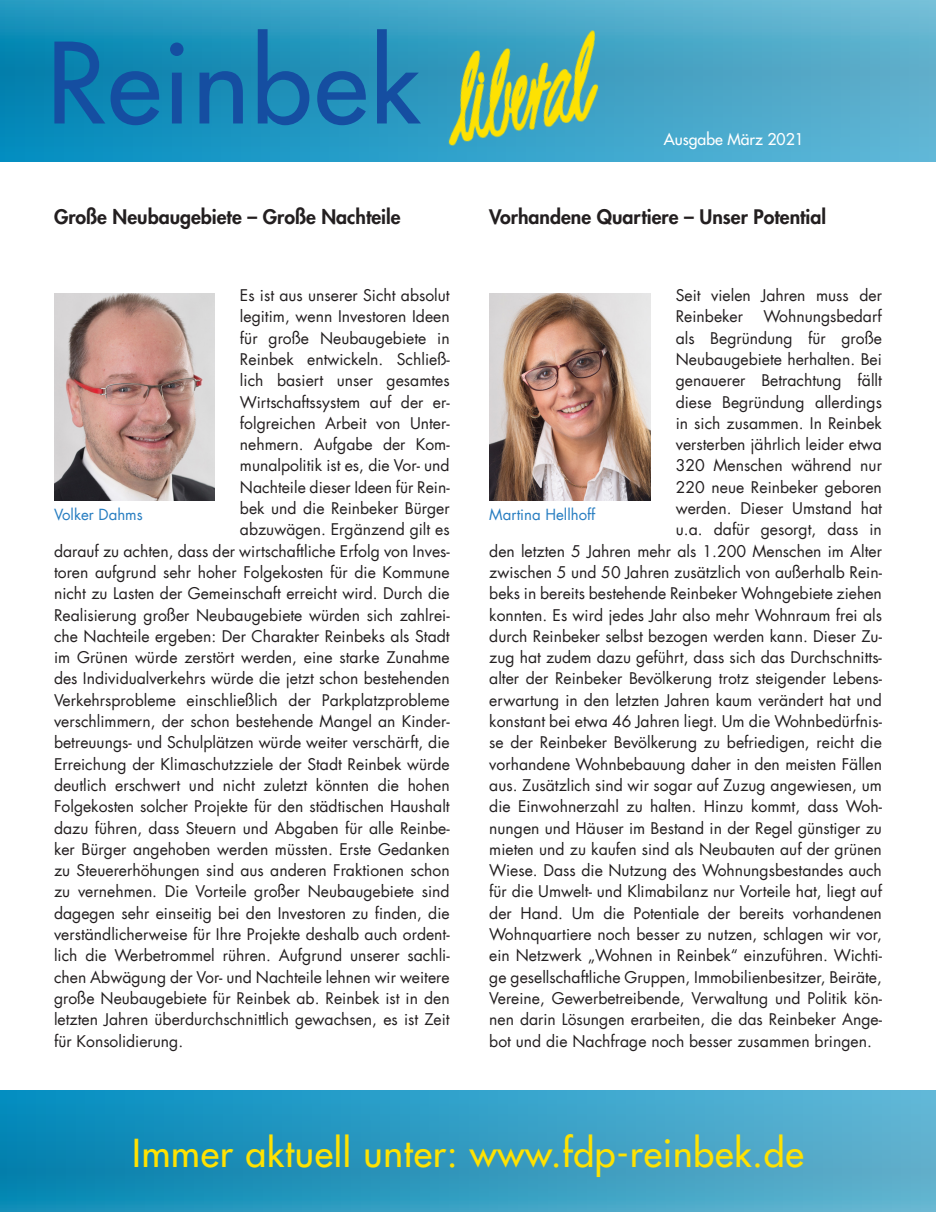
<style>
.page{position:relative;width:936px;height:1212px;background:#fff}
.page>*{position:absolute;margin:0;border:0;box-sizing:border-box;transform-origin:0 0}
.t1{font:108.6px "Futura";letter-spacing:.02em;color:#154ea1}
.t2{font:37.5px "Futura";letter-spacing:.02em;color:#ffe201}
.t3{font:800 19.5px "Futura Std";color:#231f20}
.t4{font:15.75px/21.3px "Futura LT";color:#231f20}
.t5{font:15.75px "Futura";color:#fff}
.t6{font:15px "Futura LT";color:#277dc1}
</style>
<div class="page">
<svg style="left:0;top:1091px;width:935px;height:121px;background:#339cc2"></svg>
<svg style="left:0;top:0;width:935px;height:162px;background:#359ec3"></svg>
<img style="left:428px;top:22px;width:192px;height:130px">
<img style="left:54px;top:293px;width:160px;height:208px">
<img style="left:489px;top:293px;width:161px;height:208px">
<h1 class="t1" style="left:47px;top:15px;width:375px">Reinbek</h1>
<p class="t3" style="left:54px;top:205px;width:348px">Große Neubaugebiete – Große Nachteile</p>
<p class="t5" style="left:663px;top:130px;width:142px">Ausgabe März 2021</p>
<p class="t3" style="left:489px;top:205px;width:338px">Vorhandene Quartiere – Unser Potential</p>
<p class="t4" style="left:240px;top:285px;width:211px">Es ist aus unserer Sicht absolut</p>
<p class="t4" style="left:240px;top:306px;width:211px">legitim, wenn Investoren Ideen</p>
<p class="t4" style="left:240px;top:327px;width:211px">für große Neubaugebiete in</p>
<p class="t4" style="left:240px;top:349px;width:211px">Reinbek entwickeln. Schließ-</p>
<p class="t4" style="left:240px;top:370px;width:211px">lich basiert unser gesamtes</p>
<p class="t4" style="left:240px;top:391px;width:211px">Wirtschaftssystem auf der er-</p>
<p class="t4" style="left:240px;top:413px;width:211px">folgreichen Arbeit von Unter-</p>
<p class="t4" style="left:240px;top:434px;width:211px">nehmern. Aufgabe der Kom-</p>
<p class="t4" style="left:240px;top:455px;width:211px">munalpolitik ist es, die Vor- und</p>
<p class="t4" style="left:240px;top:476px;width:211px">Nachteile dieser Ideen für Rein-</p>
<p class="t4" style="left:240px;top:498px;width:211px">bek und die Reinbeker Bürger</p>
<p class="t4" style="left:240px;top:519px;width:211px">abzuwägen. Ergänzend gilt es</p>
<p class="t4" style="left:54px;top:540px;width:397px">darauf zu achten, dass der wirtschaftliche Erfolg von Inves-</p>
<p class="t4" style="left:54px;top:562px;width:397px">toren aufgrund sehr hoher Folgekosten für die Kommune</p>
<p class="t4" style="left:54px;top:583px;width:397px">nicht zu Lasten der Gemeinschaft erreicht wird. Durch die</p>
<p class="t4" style="left:54px;top:604px;width:397px">Realisierung großer Neubaugebiete würden sich zahlrei-</p>
<p class="t4" style="left:54px;top:625px;width:397px">che Nachteile ergeben: Der Charakter Reinbeks als Stadt</p>
<p class="t4" style="left:54px;top:647px;width:397px">im Grünen würde zerstört werden, eine starke Zunahme</p>
<p class="t4" style="left:54px;top:668px;width:397px">des Individualverkehrs würde die jetzt schon bestehenden</p>
<p class="t4" style="left:54px;top:689px;width:397px">Verkehrsprobleme einschließlich der Parkplatzprobleme</p>
<p class="t4" style="left:54px;top:711px;width:397px">verschlimmern, der schon bestehende Mangel an Kinder-</p>
<p class="t4" style="left:54px;top:732px;width:397px">betreuungs- und Schulplätzen würde weiter verschärft, die</p>
<p class="t4" style="left:54px;top:753px;width:397px">Erreichung der Klimaschutzziele der Stadt Reinbek würde</p>
<p class="t4" style="left:54px;top:775px;width:397px">deutlich erschwert und nicht zuletzt könnten die hohen</p>
<p class="t4" style="left:54px;top:796px;width:397px">Folgekosten solcher Projekte für den städtischen Haushalt</p>
<p class="t4" style="left:54px;top:817px;width:397px">dazu führen, dass Steuern und Abgaben für alle Reinbe-</p>
<p class="t4" style="left:54px;top:838px;width:397px">ker Bürger angehoben werden müssten. Erste Gedanken</p>
<p class="t4" style="left:54px;top:860px;width:397px">zu Steuererhöhungen sind aus anderen Fraktionen schon</p>
<p class="t4" style="left:54px;top:881px;width:397px">zu vernehmen. Die Vorteile großer Neubaugebiete sind</p>
<p class="t4" style="left:54px;top:902px;width:397px">dagegen sehr einseitig bei den Investoren zu finden, die</p>
<p class="t4" style="left:54px;top:924px;width:397px">verständlicherweise für Ihre Projekte deshalb auch ordent-</p>
<p class="t4" style="left:54px;top:945px;width:397px">lich die Werbetrommel rühren. Aufgrund unserer sachli-</p>
<p class="t4" style="left:54px;top:966px;width:397px">chen Abwägung der Vor- und Nachteile lehnen wir weitere</p>
<p class="t4" style="left:54px;top:987px;width:397px">große Neubaugebiete für Reinbek ab. Reinbek ist in den</p>
<p class="t4" style="left:54px;top:1009px;width:397px">letzten Jahren überdurchschnittlich gewachsen, es ist Zeit</p>
<p class="t4" style="left:54px;top:1030px;width:131px">für Konsolidierung.</p>
<p class="t4" style="left:675px;top:285px;width:208px">Seit vielen Jahren muss der<br>Reinbeker</p>
<p class="t4" style="left:763px;top:306px;width:120px">Wohnungsbedarf</p>
<p class="t4" style="left:675px;top:327px;width:208px">als Begründung für große</p>
<p class="t4" style="left:675px;top:349px;width:208px">Neubaugebiete herhalten. Bei</p>
<p class="t4" style="left:675px;top:370px;width:208px">genauerer Betrachtung fällt</p>
<p class="t4" style="left:675px;top:391px;width:208px">diese Begründung allerdings</p>
<p class="t4" style="left:675px;top:413px;width:208px">in sich zusammen. In Reinbek</p>
<p class="t4" style="left:675px;top:434px;width:208px">versterben jährlich leider etwa</p>
<p class="t4" style="left:675px;top:455px;width:208px">320 Menschen während nur</p>
<p class="t4" style="left:675px;top:476px;width:208px">220 neue Reinbeker geboren</p>
<p class="t4" style="left:675px;top:498px;width:208px">werden. Dieser Umstand hat</p>
<p class="t4" style="left:675px;top:519px;width:208px">u.a. dafür gesorgt, dass in</p>
<p class="t4" style="left:489px;top:540px;width:394px">den letzten 5 Jahren mehr als 1.200 Menschen im Alter</p>
<p class="t4" style="left:489px;top:562px;width:394px">zwischen 5 und 50 Jahren zusätzlich von außerhalb Rein-</p>
<p class="t4" style="left:489px;top:583px;width:394px">beks in bereits bestehende Reinbeker Wohngebiete ziehen</p>
<p class="t4" style="left:489px;top:604px;width:394px">konnten. Es wird jedes Jahr also mehr Wohnraum frei als</p>
<p class="t4" style="left:489px;top:625px;width:394px">durch Reinbeker selbst bezogen werden kann. Dieser Zu-</p>
<p class="t4" style="left:489px;top:647px;width:394px">zug hat zudem dazu geführt, dass sich das Durchschnitts-</p>
<p class="t4" style="left:489px;top:668px;width:394px">alter der Reinbeker Bevölkerung trotz steigender Lebens-</p>
<p class="t4" style="left:489px;top:689px;width:394px">erwartung in den letzten Jahren kaum verändert hat und</p>
<p class="t4" style="left:489px;top:711px;width:394px">konstant bei etwa 46 Jahren liegt. Um die Wohnbedürfnis-</p>
<p class="t4" style="left:489px;top:732px;width:394px">se der Reinbeker Bevölkerung zu befriedigen, reicht die</p>
<p class="t4" style="left:489px;top:753px;width:394px">vorhandene Wohnbebauung daher in den meisten Fällen</p>
<p class="t4" style="left:489px;top:775px;width:394px">aus. Zusätzlich sind wir sogar auf Zuzug angewiesen, um</p>
<p class="t4" style="left:489px;top:796px;width:394px">die Einwohnerzahl zu halten. Hinzu kommt, dass Woh-</p>
<p class="t4" style="left:489px;top:817px;width:394px">nungen und Häuser im Bestand in der Regel günstiger zu</p>
<p class="t4" style="left:489px;top:838px;width:394px">mieten und zu kaufen sind als Neubauten auf der grünen</p>
<p class="t4" style="left:489px;top:860px;width:394px">Wiese. Dass die Nutzung des Wohnungsbestandes auch</p>
<p class="t4" style="left:489px;top:881px;width:394px">für die Umwelt- und Klimabilanz nur Vorteile hat, liegt auf</p>
<p class="t4" style="left:489px;top:902px;width:394px">der Hand. Um die Potentiale der bereits vorhandenen</p>
<p class="t4" style="left:489px;top:924px;width:394px">Wohnquartiere noch besser zu nutzen, schlagen wir vor,</p>
<p class="t4" style="left:489px;top:945px;width:394px">ein Netzwerk „Wohnen in Reinbek“ einzuführen. Wichti-</p>
<p class="t4" style="left:489px;top:966px;width:394px">ge gesellschaftliche Gruppen, Immobilienbesitzer, Beiräte,</p>
<p class="t4" style="left:489px;top:987px;width:394px">Vereine, Gewerbetreibende, Verwaltung und Politik kön-</p>
<p class="t4" style="left:489px;top:1009px;width:394px">nen darin Lösungen erarbeiten, die das Reinbeker Ange-</p>
<p class="t4" style="left:489px;top:1030px;width:384px">bot und die Nachfrage noch besser zusammen bringen.</p>
<p class="t6" style="left:54px;top:505px;width:90px">Volker Dahms</p>
<p class="t6" style="left:489px;top:505px;width:108px">Martina Hellhoff</p>
<h2 class="t2" style="left:132px;top:1130px;width:673px">Immer aktuell unter: www.fdp-reinbek.de</h2>
</div>
